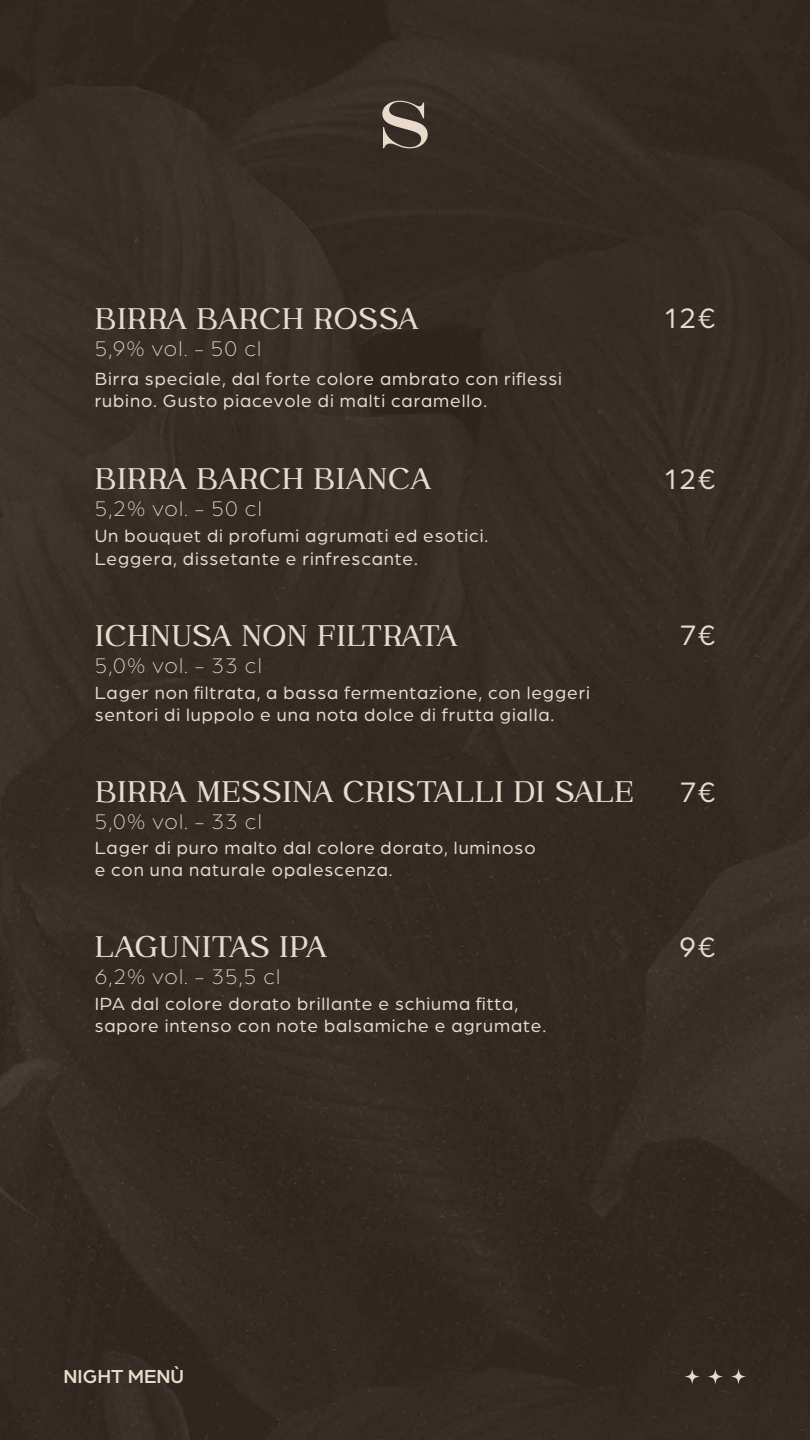
<style>
.page{position:relative;width:810px;height:1440px;background:#342b24}
.page>*{position:absolute;margin:0;border:0;box-sizing:border-box;transform-origin:0 0}
.t1{font:700 30px "CASTLEROCKS";color:#eadacc}
.t2{font:30px "Arboria";color:#eadacc}
.t3{font:300 22.5px "Arboria";letter-spacing:.05em;color:#eadacc}
.t4{font:500 20.1px "Arboria";color:#eadacc}
.t5{font:18.75px/22.5px "Arboria";letter-spacing:.05em;color:#eadacc}
</style>
<div class="page">
<svg style="left:684px;top:1369px;width:16px;height:16px"></svg>
<svg style="left:707px;top:1369px;width:16px;height:16px"></svg>
<svg style="left:731px;top:1369px;width:15px;height:16px"></svg>
<svg style="left:382px;top:101px;width:46px;height:47px"></svg>
<h1 class="t1" style="left:95px;top:303px;width:325px">BIRRA BARCH ROSSA</h1>
<h1 class="t2" style="left:664px;top:299px;width:53px">12€</h1>
<p class="t3" style="left:95px;top:334px;width:168px">5,9% vol. - 50 cl</p>
<p class="t5" style="left:95px;top:367px;width:469px">Birra speciale, dal forte colore ambrato con riflessi rubino. Gusto piacevole di malti caramello.</p>
<h1 class="t1" style="left:95px;top:463px;width:338px">BIRRA BARCH BIANCA</h1>
<h1 class="t2" style="left:664px;top:460px;width:53px">12€</h1>
<p class="t3" style="left:95px;top:495px;width:169px">5,2% vol. - 50 cl</p>
<p class="t5" style="left:95px;top:524px;width:395px">Un bouquet di profumi agrumati ed esotici.<br>Leggera, dissetante e rinfrescante.</p>
<h1 class="t1" style="left:95px;top:620px;width:365px">ICHNUSA NON FILTRATA</h1>
<h1 class="t2" style="left:680px;top:616px;width:37px">7€</h1>
<p class="t3" style="left:95px;top:652px;width:169px">5,0% vol. - 33 cl</p>
<p class="t5" style="left:95px;top:680px;width:497px">Lager non filtrata, a bassa fermentazione, con leggeri sentori di luppolo e una nota dolce di frutta gialla.</p>
<h1 class="t1" style="left:95px;top:776px;width:541px">BIRRA MESSINA CRISTALLI DI SALE</h1>
<p class="t5" style="left:95px;top:835px;width:442px">Lager di puro malto dal colore dorato, luminoso e con una naturale opalescenza.</p>
<p class="t3" style="left:95px;top:807px;width:169px">5,0% vol. - 33 cl</p>
<h1 class="t2" style="left:680px;top:772px;width:37px">7€</h1>
<h1 class="t1" style="left:95px;top:931px;width:234px">LAGUNITAS IPA</h1>
<h1 class="t2" style="left:679px;top:927px;width:38px">9€</h1>
<p class="t3" style="left:95px;top:962px;width:187px">6,2% vol. - 35,5 cl</p>
<p class="t5" style="left:95px;top:992px;width:453px">IPA dal colore dorato brillante e schiuma fitta, sapore intenso con note balsamiche e agrumate.</p>
<p class="t4" style="left:64px;top:1362px;width:122px">NIGHT MENÙ</p>
</div>
